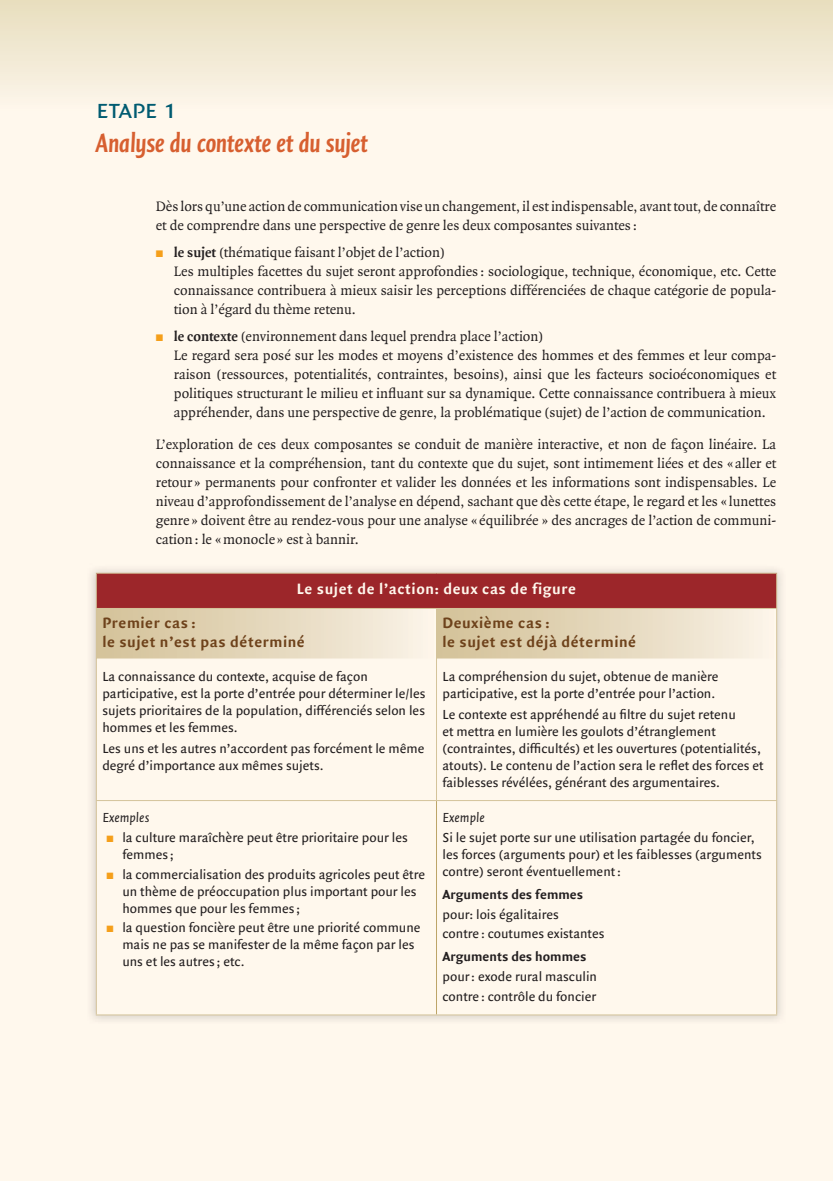
<style>
.page{position:relative;width:833px;height:1181px;background:#fff}
.page>*{position:absolute;margin:0;border:0;box-sizing:border-box;transform-origin:0 0}
.t1{font:italic 700 28.2px "Quadraat Sans Con";letter-spacing:-.01em;color:#d75f30}
.t2{font:28.2px "Quadraat Sans Caps";letter-spacing:-.025em;color:#005b71}
.t3{font:700 16.05px/19.4px "Quadraat Sans";letter-spacing:.035em;color:#6e421b}
.t4{font:700 16.05px "Quadraat Sans";letter-spacing:.035em;color:#fff8ed}
.t5{font:14.7px/19px "Quadraat";color:#231f20}
.t6{font:14.1px/17px "Quadraat Sans";color:#231f20}
.t7{font:700 14.1px "Quadraat Sans";color:#231f20}
.t8{font:italic 14.1px "Quadraat Sans";color:#231f20}
.s1{color:#f59f1a}
.s2{font-weight:700}
.s3{font-style:italic}
.s4{font-family:"Quadraat";color:#f59f1a}
</style>
<div class="page">
<div style="left:0;top:31px;width:833px;height:1149px;background:#fff8ed"></div>
<div style="left:0;top:0;width:833px;height:112px;background:linear-gradient(to bottom,#e7ddbd,#fdf6eb)"></div>
<img style="left:91px;top:569px;width:691px;height:451px">
<div style="left:96px;top:573px;width:680px;height:35px;background:#9c262a"></div>
<div style="left:96px;top:608px;width:340px;height:51px;background:linear-gradient(to right,#d2c096,#faf2e6)"></div>
<div style="left:436px;top:608px;width:340px;height:51px;background:linear-gradient(to right,#d2c096,#faf2e6)"></div>
<svg style="left:97px;top:659px;width:679px;height:355px"></svg>
<hr style="left:97px;top:658px;width:339px;height:1px;background:#fff8ed">
<hr style="left:437px;top:658px;width:339px;height:1px;background:#fff8ed">
<hr style="left:436px;top:659px;width:1px;height:140px;background:#d4c39a">
<hr style="left:436px;top:800px;width:1px;height:214px;background:#bda568">
<hr style="left:436px;top:609px;width:1px;height:50px;background:#d4c39a">
<hr style="left:96px;top:799px;width:681px;height:1px;background:#d4c39a">
<hr style="left:96px;top:572px;width:340px;height:1px;background:#d4c39a">
<hr style="left:96px;top:573px;width:1px;height:35px;background:#d4c39a">
<hr style="left:436px;top:572px;width:341px;height:1px;background:#d4c39a">
<hr style="left:776px;top:573px;width:1px;height:35px;background:#d4c39a">
<hr style="left:96px;top:608px;width:340px;height:1px;background:#d4c39a">
<hr style="left:96px;top:609px;width:1px;height:50px;background:#d4c39a">
<hr style="left:436px;top:608px;width:341px;height:1px;background:#d4c39a">
<hr style="left:776px;top:609px;width:1px;height:50px;background:#d4c39a">
<hr style="left:96px;top:659px;width:1px;height:140px;background:#d4c39a">
<hr style="left:776px;top:659px;width:1px;height:140px;background:#d4c39a">
<hr style="left:96px;top:800px;width:1px;height:214px;background:#d4c39a">
<hr style="left:776px;top:800px;width:1px;height:214px;background:#d4c39a">
<hr style="left:96px;top:1014px;width:681px;height:1px;background:#d4c39a">
<h1 class="t2" style="left:96px;top:92px;width:83px">etape 1</h1>
<h1 class="t1" style="left:96px;top:131px;width:274px">Analyse du contexte et du sujet</h1>
<p class="t5" style="left:156px;top:198px;width:621px">Dès lors qu’une action de communication vise un changement, il est indispensable, avant tout, de connaître et de comprendre dans une perspective de genre les deux composantes suivantes :</p>
<p class="t5" style="left:174px;top:244px;width:604px;text-indent:-18px"><span class="s1">π</span> <span class="s2">le sujet</span> (thématique faisant l’objet de l’action)<br>Les multiples facettes du sujet seront approfondies : sociologique, technique, économique, etc. Cette connaissance contribuera à mieux saisir les perceptions différenciées de chaque catégorie de popula&shy;tion à l’égard du thème retenu.</p>
<p class="t5" style="left:174px;top:328px;width:604px;text-indent:-18px"><span class="s1">π</span> <span class="s2">le contexte</span> (environnement dans lequel prendra place l’action)<br>Le regard sera posé sur les modes et moyens d’existence des hommes et des femmes et leur compa&shy;raison (ressources, potentialités, contraintes, besoins), ainsi que les facteurs socioéconomiques et politiques structurant le milieu et influant sur sa dynamique. Cette connaissance contribuera à mieux appréhender, dans une perspective de genre, la problématique (sujet) de l’action de communication.</p>
<p class="t5" style="left:156px;top:435px;width:622px;text-align:justify">L’exploration de ces deux composantes se conduit de manière interactive, et non de façon linéaire. La connaissance et la compréhension, tant du contexte que du sujet, sont intimement liées et des « aller et retour » permanents pour confronter et valider les données et les informations sont indispensables. Le niveau d’approfondissement de l’analyse en dépend, sachant que dès cette étape, le regard et les « lunettes genre » doivent être au rendez-vous pour une analyse « équilibrée » des ancrages de l’action de communi&shy;cation : le « monocle » est à bannir.</p>
<p class="t4" style="left:297px;top:583px;width:280px">Le sujet de l’action: deux cas de figure</p>
<p class="t3" style="left:102px;top:613px;width:204px">Premier cas :<br>le sujet n’est pas déterminé</p>
<p class="t3" style="left:442px;top:613px;width:195px">Deuxième cas :<br>le sujet est déjà déterminé</p>
<p class="t6" style="left:102px;top:669px;width:325px">La connaissance du contexte, acquise de façon participative, est la porte d’entrée pour déterminer le/les sujets prioritaires de la population, différenciés selon les hommes et les femmes.</p>
<p class="t6" style="left:102px;top:741px;width:324px">Les uns et les autres n’accordent pas forcément le même degré d’importance aux mêmes sujets.</p>
<p class="t6" style="left:442px;top:669px;width:278px">La compréhension du sujet, obtenue de manière participative, est la porte d’entrée pour l’action.</p>
<p class="t6" style="left:442px;top:707px;width:323px">Le contexte est appréhendé au filtre du sujet retenu<br>et mettra en lumière les goulots d’étranglement (contraintes, difficultés) et les ouvertures (potentialités, atouts). Le contenu de l’action sera le reflet des forces et faiblesses révélées, générant des argumentaires.</p>
<p class="t6" style="left:102px;top:809px;width:307px;line-height:19.8px"><span class="s3">Exemples<br></span><span class="s4">π</span> la culture maraîchère peut être prioritaire pour les</p>
<p class="t6" style="left:106px;top:845px;width:320px;line-height:19.8px;text-indent:16px">femmes ;<br><span class="s4">π</span> la commercialisation des produits agricoles peut être</p>
<p class="t6" style="left:122px;top:884px;width:296px">un thème de préoccupation plus important pour les hommes que pour les femmes ;</p>
<p class="t6" style="left:122px;top:920px;width:300px;text-indent:-16px"><span class="s4">π</span> la question foncière peut être une priorité commune mais ne pas se manifester de la même façon par les uns et les autres ; etc.</p>
<p class="t8" style="left:442px;top:812px;width:44px">Exemple</p>
<p class="t6" style="left:442px;top:830px;width:321px">Si le sujet porte sur une utilisation partagée du foncier, les forces (arguments pour) et les faiblesses (arguments contre) seront éventuellement :</p>
<p class="t7" style="left:442px;top:889px;width:142px">Arguments des femmes</p>
<p class="t6" style="left:442px;top:905px;width:163px;line-height:19.8px">pour: lois égalitaires<br>contre : coutumes existantes</p>
<p class="t7" style="left:442px;top:951px;width:145px">Arguments des hommes</p>
<p class="t6" style="left:442px;top:967px;width:156px;line-height:19.8px">pour : exode rural masculin contre : contrôle du foncier</p>
</div>
